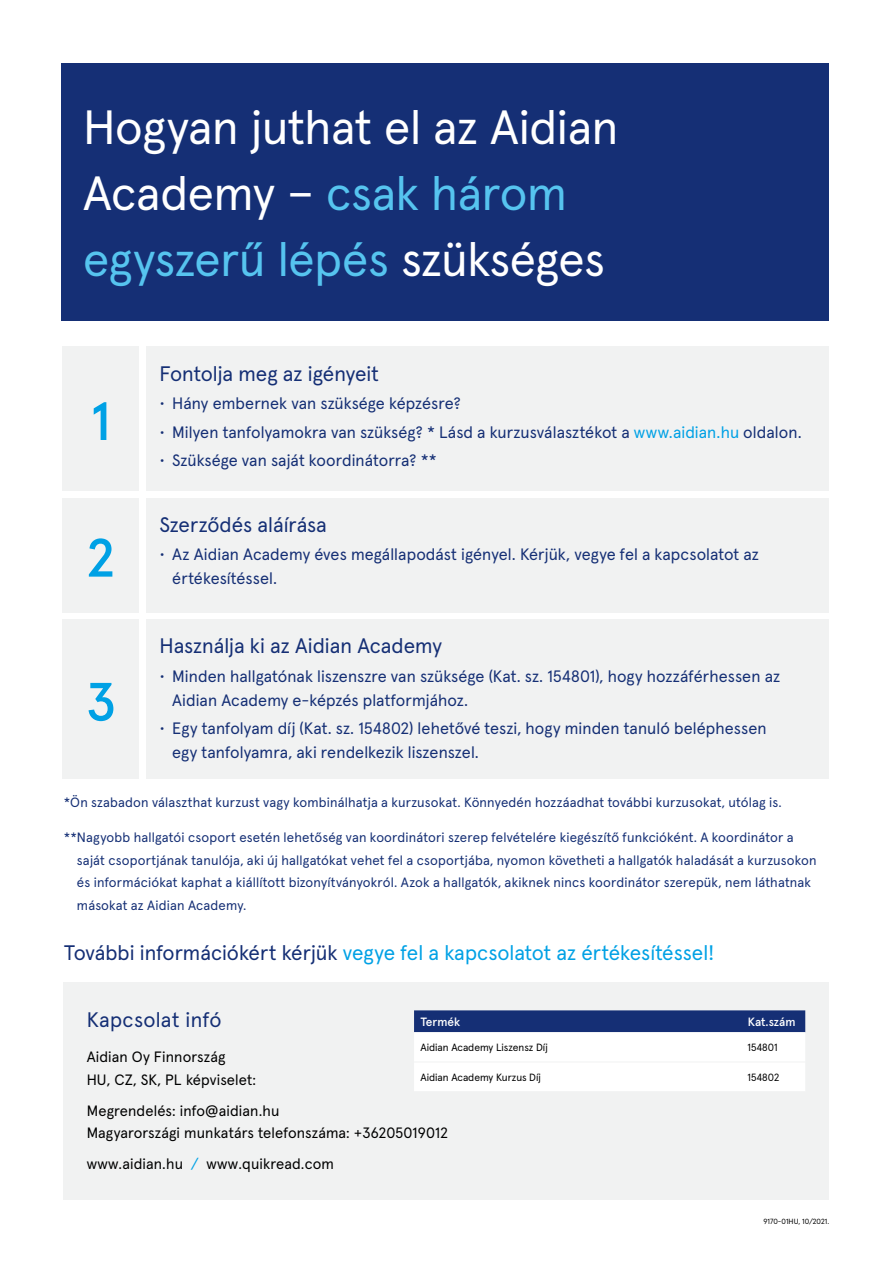
<style>
.page{position:relative;width:893px;height:1263px;background:#fff}
.page>*{position:absolute;margin:0;border:0;box-sizing:border-box;transform-origin:0 0}
.t1{font:500 54px "Apercu Pro";color:#00a1e5}
.t2{font:48px/66px "Apercu Pro";letter-spacing:-.01em;color:#fff}
.t3{font:21px "Apercu Pro";color:#152f75}
.t4{font:21px "Apercu Pro";color:#00a1e5}
.t5{font:21px "Apercu Pro";letter-spacing:.02em;color:#152f75}
.t6{font:16.5px/24px "Apercu Pro";letter-spacing:.005em;color:#152f75}
.t7{font:15px/22.5px "Apercu Pro";letter-spacing:.01em;color:#000}
.t8{font:13.5px/22.5px "Apercu Pro";letter-spacing:.01em;color:#152f75}
.t9{font:500 12px "Apercu Pro";letter-spacing:-.005em;color:#fff}
.t10{font:10.5px "Apercu Pro";color:#000}
.t11{font:7.5px "Apercu Pro";color:#000}
.s1{color:#56c4ef}
.s2{color:#00a1e5}
.s3{color:#152f75}
</style>
<div class="page">
<div style="left:147px;top:346px;width:682px;height:145px;background:#f1f2f2"></div>
<div style="left:147px;top:498px;width:682px;height:114px;background:#f1f2f2"></div>
<div style="left:147px;top:620px;width:682px;height:159px;background:#f1f2f2"></div>
<div style="left:63px;top:346px;width:76px;height:145px;background:#f1f2f2"></div>
<div style="left:63px;top:498px;width:76px;height:114px;background:#f1f2f2"></div>
<div style="left:63px;top:620px;width:76px;height:159px;background:#f1f2f2"></div>
<div style="left:64px;top:982px;width:765px;height:217px;background:#f1f2f2"></div>
<svg style="left:414px;top:1010px;width:391px;height:81px"></svg>
<hr style="left:414px;top:1061px;width:327px;height:1px;background:#f1f2f2">
<hr style="left:741px;top:1061px;width:64px;height:1px;background:#f1f2f2">
<div style="left:62px;top:64px;width:767px;height:257px;background:#152f75"></div>
<h2 class="t2" style="left:83px;top:91px;width:537px">Hogyan juthat el az Aidian<br>Academy – <span class="s1">csak három egyszerű lépés</span> szükséges</h2>
<h1 class="t1" style="left:91px;top:379px;width:21px">1</h1>
<h1 class="t1" style="left:87px;top:516px;width:29px">2</h1>
<h1 class="t1" style="left:86px;top:660px;width:31px">3</h1>
<h3 class="t3" style="left:159px;top:358px;width:221px">Fontolja meg az igényeit</h3>
<p class="t6" style="left:159px;top:390px;width:303px">• Hány embernek van szüksége képzésre?</p>
<p class="t6" style="left:159px;top:419px;width:644px">• Milyen tanfolyamokra van szükség? * Lásd a kurzusválasztékot a <span class="s2">www.aidian.hu</span> oldalon.</p>
<p class="t6" style="left:159px;top:447px;width:279px">• Szüksége van saját koordinátorra? **</p>
<h3 class="t3" style="left:159px;top:508px;width:169px">Szerződés aláírása</h3>
<p class="t6" style="left:172px;top:541px;width:588px;text-indent:-13px">• Az Aidian Academy éves megállapodást igényel. Kérjük, vegye fel a kapcsolatot az értékesítéssel.</p>
<h3 class="t3" style="left:159px;top:630px;width:284px">Használja ki az Aidian Academy</h3>
<p class="t6" style="left:172px;top:662px;width:609px;text-indent:-13px">• Minden hallgatónak liszenszre van szüksége (Kat. sz. 154801), hogy hozzáférhessen az<br>Aidian Academy e-képzés platformjához.</p>
<p class="t6" style="left:172px;top:715px;width:596px;text-indent:-13px">• Egy tanfolyam díj (Kat. sz. 154802) lehetővé teszi, hogy minden tanuló beléphessen egy tanfolyamra, aki rendelkezik liszenszel.</p>
<p class="t8" style="left:64px;top:790px;width:719px">*Ön szabadon választhat kurzust vagy kombinálhatja a kurzusokat. Könnyedén hozzáadhat további kurzusokat, utólag is.</p>
<p class="t8" style="left:77px;top:825px;width:741px;text-indent:-13px">**Nagyobb hallgatói csoport esetén lehetőség van koordinátori szerep felvételére kiegészítő funkcióként. A koordinátor a saját csoportjának tanulója, aki új hallgatókat vehet fel a csoportjába, nyomon követheti a hallgatók haladását a kurzusokon és információkat kaphat a kiállított bizonyítványokról. Azok a hallgatók, akiknek nincs koordinátor szerepük, nem láthatnak másokat az Aidian Academy.</p>
<h3 class="t4" style="left:64px;top:936px;width:652px"><span class="s3">További információkért kérjük</span> vegye fel a kapcsolatot az értékesítéssel!</h3>
<h3 class="t5" style="left:87px;top:1003px;width:136px">Kapcsolat infó</h3>
<p class="t7" style="left:87px;top:1044px;width:171px">Aidian Oy Finnország<br>HU, CZ, SK, PL képviselet:</p>
<p class="t7" style="left:87px;top:1098px;width:363px">Megrendelés: info@aidian.hu<br>Magyarországi munkatárs telefonszáma: +36205019012</p>
<p class="t7" style="left:87px;top:1151px;width:249px">www.aidian.hu <span class="s2">/</span> www.quikread.com</p>
<p class="t9" style="left:420px;top:1012px;width:41px">Termék</p>
<p class="t9" style="left:748px;top:1012px;width:49px">Kat.szám</p>
<p class="t10" style="left:420px;top:1039px;width:129px">Aidian Academy Liszensz Díj</p>
<p class="t10" style="left:747px;top:1039px;width:32px">154801</p>
<p class="t10" style="left:420px;top:1069px;width:122px">Aidian Academy Kurzus Díj</p>
<p class="t10" style="left:747px;top:1069px;width:33px">154802</p>
<p class="t11" style="left:764px;top:1215px;width:67px">9170-01HU, 10/2021.</p>
</div>
